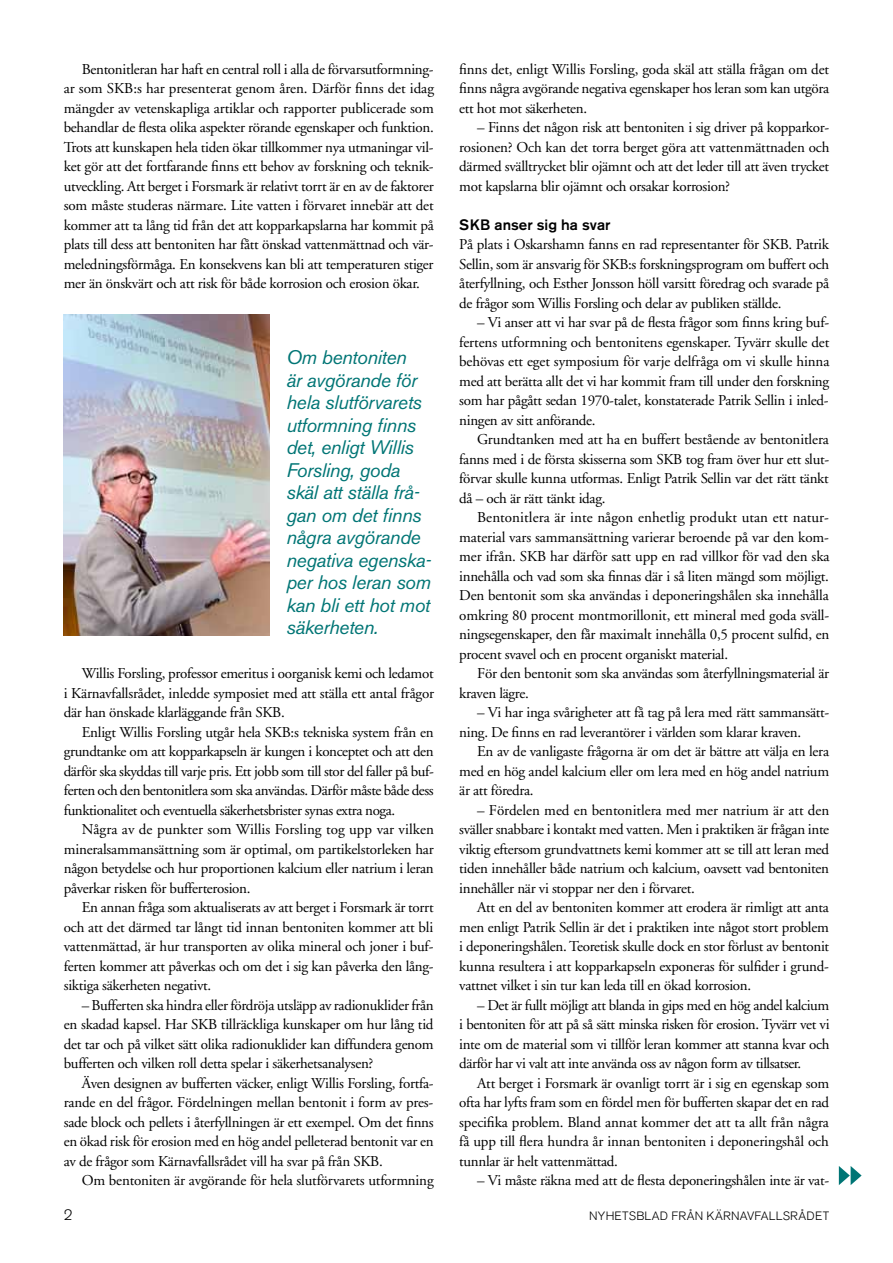
<style>
.page{position:relative;width:893px;height:1263px;background:#fff}
.page>*{position:absolute;margin:0;border:0;box-sizing:border-box;transform-origin:0 0}
.t1{font:italic 19.5px/22.5px "Akzidenz Grotesk BE";letter-spacing:-.02em;color:#007575}
.t2{font:15px/19.5px "Adobe Garamond";letter-spacing:-.02em;color:#000;text-align:justify}
.t3{font:500 15px "Akzidenz Grotesk BE";color:#000}
.t4{font:300 15px "Akzidenz Grotesk BE";color:#000}
.t5{font:300 12px "Akzidenz Grotesk BE";letter-spacing:.02em;color:#000}
</style>
<div class="page">
<svg style="left:839px;top:1166px;width:23px;height:19px"></svg>
<img style="left:64px;top:315px;width:205px;height:320px">
<p class="t2" style="left:64px;top:59px;width:372px;text-indent:18px">Bentonitleran har haft en central roll i alla de förvarsutformning&shy;ar som SKB:s har presenterat genom åren. Därför finns det idag mängder av vetenskapliga artiklar och rapporter publicerade som behandlar de flesta olika aspekter rörande egenskaper och funktion.<br>Trots att kunskapen hela tiden ökar tillkommer nya utmaningar vil&shy;ket gör att det fortfarande finns ett behov av forskning och teknik&shy;utveckling. Att berget i Forsmark är relativt torrt är en av de faktorer som måste studeras närmare. Lite vatten i förvaret innebär att det kommer att ta lång tid från det att kopparkapslarna har kommit på plats till dess att bentoniten har fått önskad vattenmättnad och vär&shy;meledningsförmåga. En konsekvens kan bli att temperaturen stiger mer än önskvärt och att risk för både korrosion och erosion ökar.</p>
<h1 class="t1" style="left:286px;top:346px;width:146px">Om bentoniten<br>är avgörande för hela slutförvarets utformning finns det, enligt Willis<br>Forsling, goda skäl att ställa frå&shy;gan om det finns några avgörande negativa egenska&shy;per hos leran som kan bli ett hot mot säkerheten.</h1>
<p class="t2" style="left:64px;top:664px;width:372px;text-indent:18px">Willis Forsling, professor emeritus i oorganisk kemi och ledamot i Kärnavfallsrådet, inledde symposiet med att ställa ett antal frågor där han önskade klarläggande från SKB.</p>
<p class="t2" style="left:64px;top:722px;width:371px;text-indent:18px">Enligt Willis Forsling utgår hela SKB:s tekniska system från en grundtanke om att kopparkapseln är kungen i konceptet och att den därför ska skyddas till varje pris. Ett jobb som till stor del faller på buf&shy;ferten och den bentonitlera som ska användas. Därför måste både dess funktionalitet och eventuella säkerhetsbrister synas extra noga.</p>
<p class="t2" style="left:64px;top:820px;width:372px;text-indent:18px">Några av de punkter som Willis Forsling tog upp var vilken mineralsammansättning som är optimal, om partikelstorleken har någon betydelse och hur proportionen kalcium eller natrium i leran påverkar risken för bufferterosion.</p>
<p class="t2" style="left:64px;top:898px;width:371px;text-indent:18px">En annan fråga som aktualiserats av att berget i Forsmark är torrt och att det därmed tar långt tid innan bentoniten kommer att bli vattenmättad, är hur transporten av olika mineral och joner i buf&shy;ferten kommer att påverkas och om det i sig kan påverka den lång&shy;siktiga säkerheten negativt.</p>
<p class="t2" style="left:64px;top:995px;width:371px;text-indent:18px">– Bufferten ska hindra eller fördröja utsläpp av radionuklider från en skadad kapsel. Har SKB tillräckliga kunskaper om hur lång tid det tar och på vilket sätt olika radionuklider kan diffundera genom bufferten och vilken roll detta spelar i säkerhetsanalysen?</p>
<p class="t2" style="left:64px;top:1073px;width:371px;text-indent:18px">Även designen av bufferten väcker, enligt Willis Forsling, fortfa&shy;rande en del frågor. Fördelningen mellan bentonit i form av pres&shy;sade block och pellets i återfyllningen är ett exempel. Om det finns en ökad risk för erosion med en hög andel pelleterad bentonit var en av de frågor som Kärnavfallsrådet vill ha svar på från SKB.</p>
<p class="t2" style="left:82px;top:1171px;width:353px">Om bentoniten är avgörande för hela slutförvarets utformning</p>
<p class="t2" style="left:459px;top:59px;width:371px">finns det, enligt Willis Forsling, goda skäl att ställa frågan om det finns några avgörande negativa egenskaper hos leran som kan utgöra ett hot mot säkerheten.</p>
<p class="t2" style="left:459px;top:118px;width:372px;text-indent:18px">– Finns det någon risk att bentoniten i sig driver på kopparkor&shy;rosionen? Och kan det torra berget göra att vattenmättnaden och därmed svälltrycket blir ojämnt och att det leder till att även trycket mot kapslarna blir ojämnt och orsakar korrosion?</p>
<p class="t3" style="left:459px;top:215px;width:153px">SKB anser sig ha svar</p>
<p class="t2" style="left:459px;top:235px;width:371px">På plats i Oskarshamn fanns en rad representanter för SKB. Patrik Sellin, som är ansvarig för SKB:s forskningsprogram om buffert och återfyllning, och Esther Jonsson höll varsitt föredrag och svarade på de frågor som Willis Forsling och delar av publiken ställde.</p>
<p class="t2" style="left:459px;top:313px;width:372px;text-indent:18px">– Vi anser att vi har svar på de flesta frågor som finns kring buf&shy;fertens utformning och bentonitens egenskaper. Tyvärr skulle det behövas ett eget symposium för varje delfråga om vi skulle hinna med att berätta allt det vi har kommit fram till under den forskning som har pågått sedan 1970-talet, konstaterade Patrik Sellin i inled&shy;ningen av sitt anförande.</p>
<p class="t2" style="left:459px;top:430px;width:371px;text-indent:18px">Grundtanken med att ha en buffert bestående av bentonitlera fanns med i de första skisserna som SKB tog fram över hur ett slut&shy;förvar skulle kunna utformas. Enligt Patrik Sellin var det rätt tänkt då – och är rätt tänkt idag.</p>
<p class="t2" style="left:459px;top:508px;width:372px;text-indent:18px">Bentonitlera är inte någon enhetlig produkt utan ett natur&shy;material vars sammansättning varierar beroende på var den kom&shy;mer ifrån. SKB har därför satt upp en rad villkor för vad den ska innehålla och vad som ska finnas där i så liten mängd som möjligt.<br>Den bentonit som ska användas i deponeringshålen ska innehålla omkring 80 procent montmorillonit, ett mineral med goda sväll&shy;ningsegenskaper, den får maximalt innehålla 0,5 procent sulfid, en procent svavel och en procent organiskt material.</p>
<p class="t2" style="left:459px;top:664px;width:371px;text-indent:18px">För den bentonit som ska användas som återfyllningsmaterial är kraven lägre.</p>
<p class="t2" style="left:459px;top:703px;width:371px;text-indent:18px">– Vi har inga svårigheter att få tag på lera med rätt sammansätt&shy;ning. De finns en rad leverantörer i världen som klarar kraven.</p>
<p class="t2" style="left:459px;top:742px;width:371px;text-indent:18px">En av de vanligaste frågorna är om det är bättre att välja en lera med en hög andel kalcium eller om lera med en hög andel natrium är att föredra.</p>
<p class="t2" style="left:459px;top:800px;width:372px;text-indent:18px">– Fördelen med en bentonitlera med mer natrium är att den sväller snabbare i kontakt med vatten. Men i praktiken är frågan inte viktig eftersom grundvattnets kemi kommer att se till att leran med tiden innehåller både natrium och kalcium, oavsett vad bentoniten innehåller när vi stoppar ner den i förvaret.</p>
<p class="t2" style="left:459px;top:898px;width:371px;text-indent:18px">Att en del av bentoniten kommer att erodera är rimligt att anta men enligt Patrik Sellin är det i praktiken inte något stort problem i deponeringshålen. Teoretisk skulle dock en stor förlust av bentonit kunna resultera i att kopparkapseln exponeras för sulfider i grund&shy;vattnet vilket i sin tur kan leda till en ökad korrosion.</p>
<p class="t2" style="left:459px;top:995px;width:372px;text-indent:18px">– Det är fullt möjligt att blanda in gips med en hög andel kalcium i bentoniten för att på så sätt minska risken för erosion. Tyvärr vet vi inte om de material som vi tillför leran kommer att stanna kvar och därför har vi valt att inte använda oss av någon form av tillsatser.</p>
<p class="t2" style="left:459px;top:1073px;width:372px;text-indent:18px">Att berget i Forsmark är ovanligt torrt är i sig en egenskap som ofta har lyfts fram som en fördel men för bufferten skapar det en rad specifika problem. Bland annat kommer det att ta allt från några få upp till flera hundra år innan bentoniten i deponeringshål och tunnlar är helt vattenmättad.</p>
<p class="t2" style="left:477px;top:1171px;width:353px">– Vi måste räkna med att de flesta deponeringshålen inte är vat-</p>
<p class="t4" style="left:64px;top:1207px;width:10px">2</p>
<p class="t5" style="left:589px;top:1209px;width:242px">NYHETSBLAD FRÅN KÄRNAVFALLSRÅDET</p>
</div>
